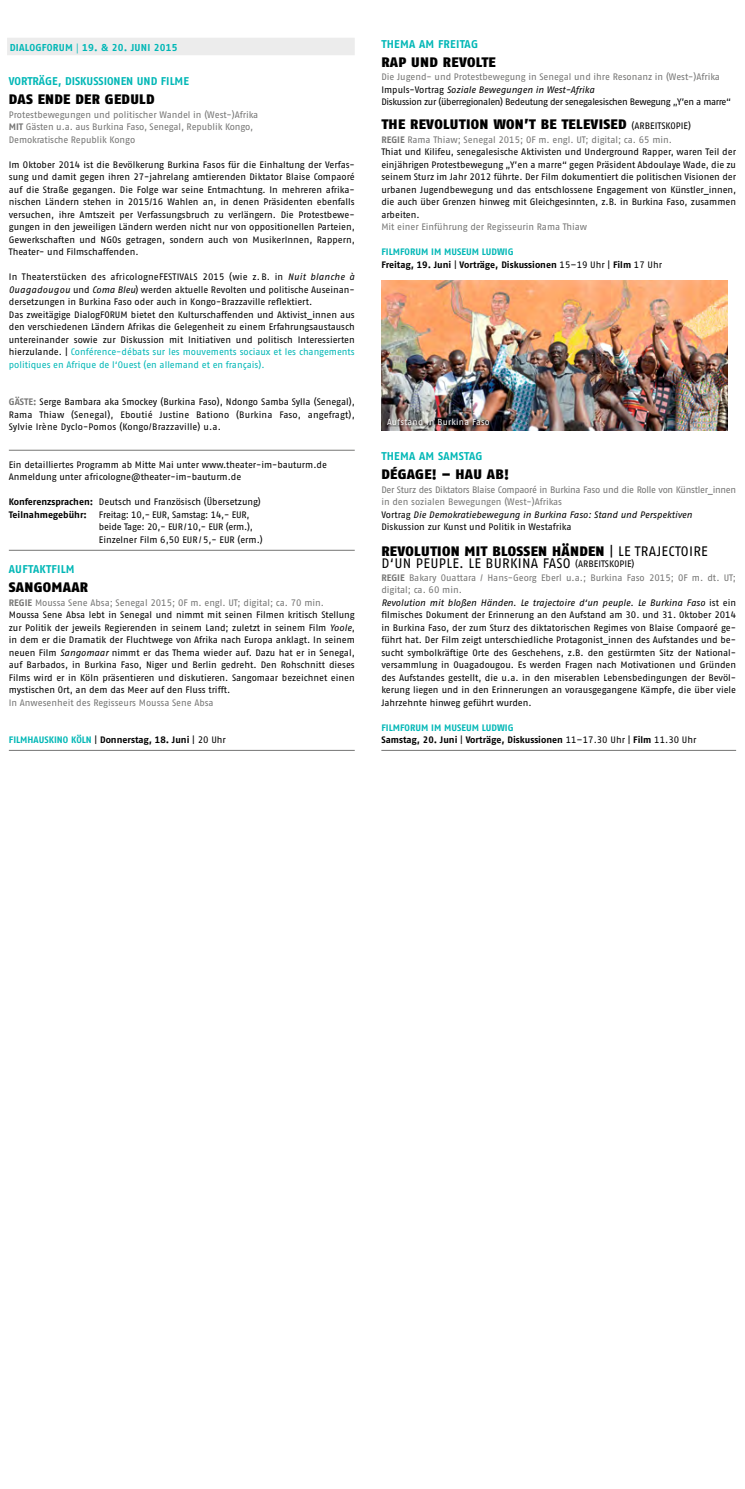
<style>
.page{position:relative;width:745px;height:1489px;background:#fff}
.page>*{position:absolute;margin:0;border:0;box-sizing:border-box;transform-origin:0 0}
.t1{font:13.75px "Fago No Black Tf";letter-spacing:.02em;color:#000}
.t2{font:13.75px "Fago No Regular Tf";letter-spacing:.02em;color:#000}
.t3{font:11.25px "Fago No Bold Tf";letter-spacing:.01em;color:#00b7b6}
.t4{font:10px "Fago No Bold Tf";letter-spacing:.02em;color:#00b7b6}
.t5{font:9.38px/12.5px "Fago No Regular Tf";letter-spacing:-.005em;color:#000}
.t6{font:9.38px/12.5px "Fago No Bold Tf";color:#000}
.t7{font:9.38px/12.5px "Fago No Regular Tf";letter-spacing:-.03em;color:#757574}
.t8{font:9.38px/12.5px "Fago No Regular Tf";letter-spacing:-.01em;color:#757574}
.t9{font:9.38px/12.5px "Fago No Regular Tf";letter-spacing:-.035em;color:#000}
.t10{font:8.75px "Fago No Regular Tf";letter-spacing:.025em;color:#fff}
.s1{font-family:"Info"}
.s2{font-family:"Fago No";font-weight:700}
.s3{font-style:italic}
.s4{color:#00b7b6}
.s5{font-family:"Fago No";font-weight:700;color:#757574}
.s6{font-family:"Fago No Bold Tf"}
.s7{color:#757574}
.s8{font-family:"Fago No Regular Tf"}
.s9{font-family:"Fago No Regular Tf";font-size:9.38px}
.s10{color:#000}
.s11{font-style:italic;color:#000}
.s12{font-size:9.38px}
</style>
<div class="page">
<div style="left:7px;top:38px;width:347px;height:17px;background:#ececec"></div>
<hr style="left:9px;top:450px;width:345px;height:1px;background:#757574">
<hr style="left:9px;top:550px;width:345px;height:1px;background:#757574">
<hr style="left:9px;top:750px;width:345px;height:1px;background:#757574">
<hr style="left:381px;top:750px;width:354px;height:1px;background:#757574">
<img style="left:381px;top:280px;width:345px;height:150px">
<div style="left:387px;top:418px;width:104px;height:9px;background:#000;opacity:.5"></div>
<p class="t4" style="left:10px;top:41px;width:169px">DIALOGFORUM <span class="s1">|</span> 19. &amp; 20. JUNI 2015</p>
<p class="t3" style="left:9px;top:75px;width:181px">VORTRÄGE, DISKUSSIONEN UND FILME</p>
<h1 class="t1" style="left:9px;top:91px;width:147px">DAS ENDE DER GEDULD</h1>
<p class="t8" style="left:9px;top:108px;width:251px">Protestbewegungen und politischer Wandel in (West-)Afrika<br><span class="s2">MIT</span> Gästen u.a. aus Burkina Faso, Senegal, Republik Kongo,<br>Demokratische Republik Kongo</p>
<p class="t5" style="left:9px;top:158px;width:347px;text-align:justify">Im Oktober 2014 ist die Bevölkerung Burkina Fasos für die Einhaltung der Verfas&shy;sung und damit gegen ihren 27-jahrelang amtierenden Diktator Blaise Compaoré auf die Straße gegangen. Die Folge war seine Entmachtung. In mehreren afrika&shy;nischen Ländern stehen in 2015/16 Wahlen an, in denen Präsidenten ebenfalls versuchen, ihre Amtszeit per Verfassungsbruch zu verlängern. Die Protestbewe&shy;gungen in den jeweiligen Ländern werden nicht nur von oppositionellen Parteien, Gewerkschaften und NGOs getragen, sondern auch von MusikerInnen, Rappern, Theater- und Filmschaffenden.</p>
<p class="t5" style="left:9px;top:271px;width:347px">In Theaterstücken des africologneFESTIVALS 2015 (wie z. B. in <span class="s3">Nuit blanche à Ouagadougou</span> und <span class="s3">Coma Bleu</span>) werden aktuelle Revolten und politische Auseinan&shy;dersetzungen in Burkina Faso oder auch in Kongo-Brazzaville reflektiert.<br>Das zweitägige DialogFORUM bietet den Kulturschaffenden und Aktivist_innen aus den verschiedenen Ländern Afrikas die Gelegenheit zu einem Erfahrungsaustausch untereinander sowie zur Diskussion mit Initiativen und politisch Interessierten hierzulande. | <span class="s4">Conférence-débats sur les mouvements sociaux et les changements politiques en Afrique de l‘Ouest (en allemand et en français).</span></p>
<p class="t5" style="left:9px;top:396px;width:347px;text-align:justify"><span class="s5">GÄSTE:</span> Serge Bambara aka Smockey (Burkina Faso), Ndongo Samba Sylla (Senegal), Rama Thiaw (Senegal), Eboutié Justine Bationo (Burkina Faso, angefragt), Sylvie Irène Dyclo-Pomos (Kongo/Brazzaville) u.a.</p>
<p class="t5" style="left:9px;top:458px;width:319px">Ein detailliertes Programm ab Mitte Mai unter www.theater-im-bauturm.de<br>Anmeldung unter africologne@theater-im-bauturm.de</p>
<p class="t5" style="left:9px;top:496px;width:253px"><span class="s6">Konferenzsprachen:</span> Deutsch und Französisch (Übersetzung)</p>
<p class="t6" style="left:9px;top:508px;width:80px">Teilnahmegebühr:</p>
<p class="t5" style="left:99px;top:508px;width:165px">Freitag: 10,- EUR, Samstag: 14,- EUR, beide Tage: 20,- EUR/10,- EUR (erm.),<br>Einzelner Film 6,50 EUR/5,- EUR (erm.)</p>
<p class="t3" style="left:9px;top:562px;width:67px">AUFTAKTFILM</p>
<h1 class="t1" style="left:9px;top:578px;width:81px">SANGOMAAR</h1>
<p class="t5" style="left:9px;top:596px;width:347px"><span class="s5">REGIE</span> <span class="s7">Moussa Sene Absa; Senegal 2015; OF m. engl. UT; digital; ca. 70 min.<br></span>Moussa Sene Absa lebt in Senegal und nimmt mit seinen Filmen kritisch Stellung zur Politik der jeweils Regierenden in seinem Land; zuletzt in seinem Film <span class="s3">Yoole</span>, in dem er die Dramatik der Fluchtwege von Afrika nach Europa anklagt. In seinem neuen Film <span class="s3">Sangomaar</span> nimmt er das Thema wieder auf. Dazu hat er in Senegal, auf Barbados, in Burkina Faso, Niger und Berlin gedreht. Den Rohschnitt dieses Films wird er in Köln präsentieren und diskutieren. Sangomaar bezeichnet einen mystischen Ort, an dem das Meer auf den Fluss trifft.</p>
<p class="t8" style="left:9px;top:696px;width:206px">In Anwesenheit des Regisseurs Moussa Sene Absa</p>
<p class="t6" style="left:9px;top:733px;width:218px"><span class="s4">FILMHAUSKINO KÖLN</span> <span class="s8">|</span> Donnerstag, 18. Juni <span class="s8">| 20 Uhr</span></p>
<p class="t3" style="left:381px;top:37px;width:98px">THEMA AM FREITAG</p>
<h1 class="t1" style="left:381px;top:53px;width:116px">RAP UND REVOLTE</h1>
<p class="t9" style="left:381px;top:71px;width:351px"><span class="s7">Die Jugend- und Protestbewegung in Senegal und ihre Resonanz in (West-)Afrika<br></span>Impuls-Vortrag <span class="s3">Soziale Bewegungen in West-Afrika<br></span>Diskussion zur (überregionalen) Bedeutung der senegalesischen Bewegung „Y’en a marre“</p>
<h1 class="t1" style="left:381px;top:116px;width:311px">THE REVOLUTION WON’T BE TELEVISED <span class="s9">(ARBEITSKOPIE)</span></h1>
<p class="t5" style="left:381px;top:133px;width:356px"><span class="s5">REGIE</span> <span class="s7">Rama Thiaw; Senegal 2015; OF m. engl. UT; digital; ca. 65 min.<br></span>Thiat und Kilifeu, senegalesische Aktivisten und Underground Rapper, waren Teil der einjährigen Protestbewegung „Y’en a marre“ gegen Präsident Abdoulaye Wade, die zu seinem Sturz im Jahr 2012 führte. Der Film dokumentiert die politischen Visionen der urbanen Jugendbewegung und das entschlossene Engagement von Künstler_innen, die auch über Grenzen hinweg mit Gleichgesinnten, z.B. in Burkina Faso, zusammen arbeiten.</p>
<p class="t8" style="left:381px;top:221px;width:207px">Mit einer Einführung der Regisseurin Rama Thiaw</p>
<p class="t6" style="left:381px;top:246px;width:282px"><span class="s4">FILMFORUM IM MUSEUM LUDWIG<br></span>Freitag, 19. Juni <span class="s8">|</span> Vorträge, Diskussionen <span class="s8">15–19 Uhr |</span> Film <span class="s8">17 Uhr</span></p>
<p class="t10" style="left:387px;top:417px;width:104px">Aufstand in Burkina Faso</p>
<p class="t3" style="left:381px;top:450px;width:103px">THEMA AM SAMSTAG</p>
<h1 class="t1" style="left:381px;top:466px;width:129px">DÉGAGE! – HAU AB!</h1>
<p class="t7" style="left:381px;top:483px;width:356px">Der Sturz des Diktators Blaise Compaoré in Burkina Faso und die Rolle von Künstler_innen in den sozialen Bewegungen (West-)Afrikas<br><span class="s10">Vortrag</span> <span class="s11">Die Demokratiebewegung in Burkina Faso: Stand und Perspektiven </span><span class="s10">Diskussion zur Kunst und Politik in Westafrika</span></p>
<h1 class="t1" style="left:381px;top:542px;width:328px">REVOLUTION MIT BLOSSEN HÄNDEN <span class="s8">| LE TRAJECTOIRE</span></h1>
<h1 class="t2" style="left:381px;top:555px;width:254px">D‘UN PEUPLE. LE BURKINA FASO <span class="s12">(ARBEITSKOPIE)</span></h1>
<p class="t5" style="left:381px;top:571px;width:356px"><span class="s5">REGIE</span> <span class="s7">Bakary Ouattara / Hans-Georg Eberl u.a.; Burkina Faso 2015; OF m. dt. UT; digital; ca. 60 min.<br></span><span class="s3">Revolution mit bloßen Händen. Le trajectoire d‘un peuple. Le Burkina Faso</span> ist ein filmisches Dokument der Erinnerung an den Aufstand am 30. und 31. Oktober 2014 in Burkina Faso, der zum Sturz des diktatorischen Regimes von Blaise Compaoré ge&shy;führt hat. Der Film zeigt unterschiedliche Protagonist_innen des Aufstandes und be&shy;sucht symbolkräftige Orte des Geschehens, z.B. den gestürmten Sitz der National&shy;versammlung in Ouagadougou. Es werden Fragen nach Motivationen und Gründen des Aufstandes gestellt, die u.a. in den miserablen Lebensbedingungen der Bevöl&shy;kerung liegen und in den Erinnerungen an vorausgegangene Kämpfe, die über viele Jahrzehnte hinweg geführt wurden.</p>
<p class="t6" style="left:381px;top:721px;width:316px"><span class="s4">FILMFORUM IM MUSEUM LUDWIG<br></span>Samstag, 20. Juni <span class="s8">|</span> Vorträge, Diskussionen <span class="s8">11–17.30 Uhr |</span> Film <span class="s8">11.30 Uhr</span></p>
</div>
